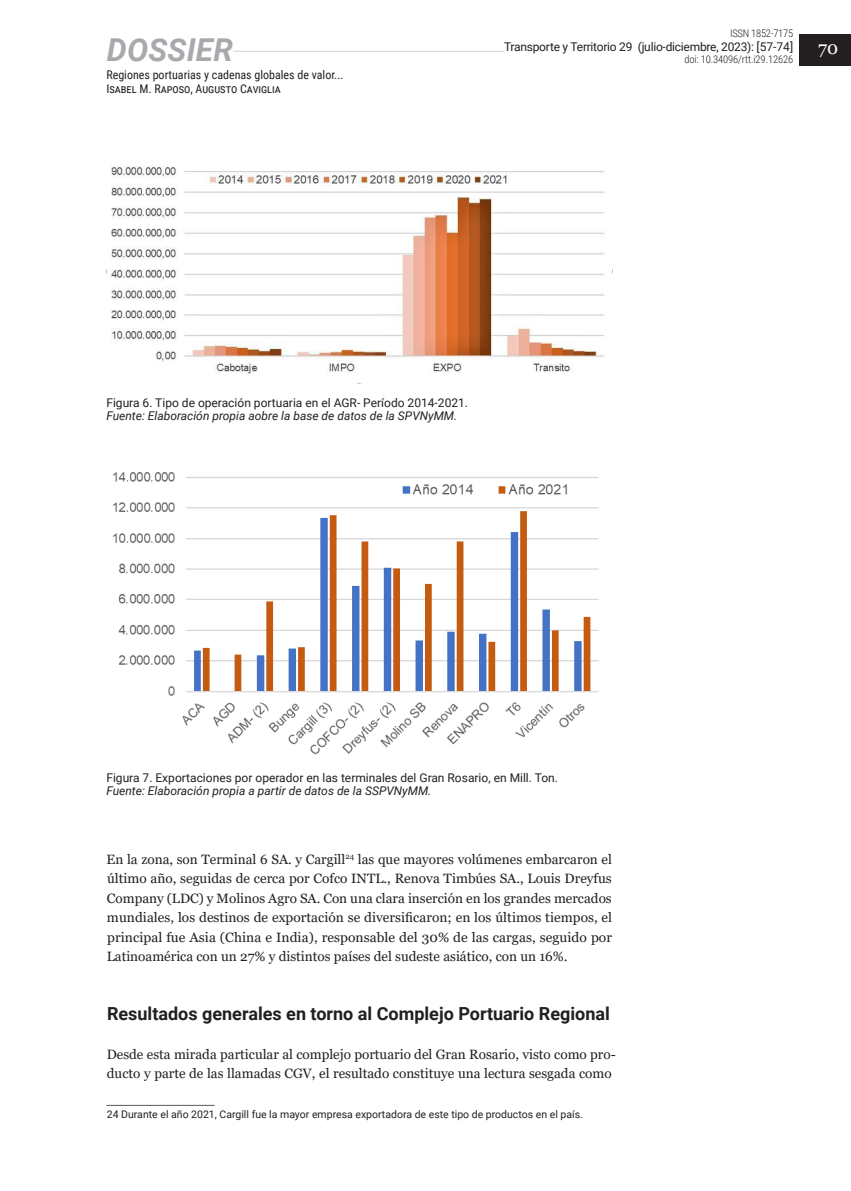
<style>
.page{position:relative;width:851px;height:1191px;background:#fff}
.page>*{position:absolute;margin:0;border:0;box-sizing:border-box;transform-origin:0 0}
.t1{font:italic 700 31.5px "Roboto";letter-spacing:.005em;color:#a8a9ad}
.Header2{font:700 18px "Roboto";color:#231f20}
.t2{font:18px "Georgia";color:#fff}
.Paragraph{font:13.5px/19.5px "Georgia";color:#231f20;text-align:justify}
.imagen-epigrafe{font:12px/13.5px "Roboto";color:#231f20}
.t3{font:12px/14.4px "Roboto Condensed";color:#231f20}
.imagen-epigrafe-2{font:12px "Roboto";letter-spacing:-.02em;color:#231f20}
.Footnote___Paragraph{font:10.5px "Roboto";color:#231f20}
.t4{font:300 10.5px "Roboto Condensed";letter-spacing:-.01em;color:#231f20}
.s1{font-style:italic}
</style>
<div class="page">
<hr style="left:106px;top:51px;width:546px;height:1px;background:#d1d2d4">
<div style="left:504px;top:40px;width:289px;height:15px;background:#fff"></div>
<div style="left:106px;top:48px;width:108px;height:7px;background:#fff"></div>
<div style="left:799px;top:35px;width:51px;height:31px;background:#231f20"></div>
<div style="left:107px;top:35px;width:127px;height:26px;background:#fff"></div>
<hr style="left:106px;top:1105px;width:108px;height:1px;background:#57585a">
<img style="left:106px;top:166px;width:498px;height:208px">
<img style="left:113px;top:472px;width:486px;height:283px">
<p class="t4" style="left:730px;top:26px;width:65px">ISSN 1852-7175</p>
<p class="imagen-epigrafe-2" style="left:504px;top:38px;width:290px">Transporte y Territorio 29 (julio-diciembre, 2023): [57-74]</p>
<p class="t4" style="left:684px;top:52px;width:110px">doi: 10.34096/rtt.i29.12626</p>
<h1 class="t1" style="left:107px;top:28px;width:128px">DOSSIER</h1>
<h2 class="t2" style="left:818px;top:37px;width:22px">70</h2>
<p class="t3" style="left:106px;top:67px;width:239px">Regiones portuarias y cadenas globales de valor...<br>Isabel M. Raposo, Augusto Caviglia</p>
<p class="imagen-epigrafe" style="left:106px;top:395px;width:363px">Figura 6. Tipo de operación portuaria en el AGR- Período 2014-2021.<br><span class="s1">Fuente: Elaboración propia aobre la base de datos de la SPVNyMM.</span></p>
<p class="imagen-epigrafe" style="left:106px;top:770px;width:453px">Figura 7. Exportaciones por operador en las terminales del Gran Rosario, en Mill. Ton.<br><span class="s1">Fuente: Elaboración propia a partir de datos de la SSPVNyMM.</span></p>
<p class="Paragraph" style="left:107px;top:849px;width:507px">En la zona, son Terminal 6 SA. y Cargill<sup>24</sup> las que mayores volúmenes embarcaron el último año, seguidas de cerca por Cofco INTL., Renova Timbúes SA., Louis Dreyfus Company (LDC) y Molinos Agro SA. Con una clara inserción en los grandes mercados mundiales, los destinos de exportación se diversificaron; en los últimos tiempos, el principal fue Asia (China e India), responsable del 30% de las cargas, seguido por Latinoamérica con un 27% y distintos países del sudeste asiático, con un 16%.</p>
<p class="Header2" style="left:107px;top:1001px;width:504px">Resultados generales en torno al Complejo Portuario Regional</p>
<p class="Paragraph" style="left:107px;top:1044px;width:510px">Desde esta mirada particular al complejo portuario del Gran Rosario, visto como pro&shy;ducto y parte de las llamadas CGV, el resultado constituye una lectura sesgada como</p>
<p class="Footnote___Paragraph" style="left:107px;top:1106px;width:477px">24 Durante el año 2021, Cargill fue la mayor empresa exportadora de este tipo de productos en el país.</p>
</div>
